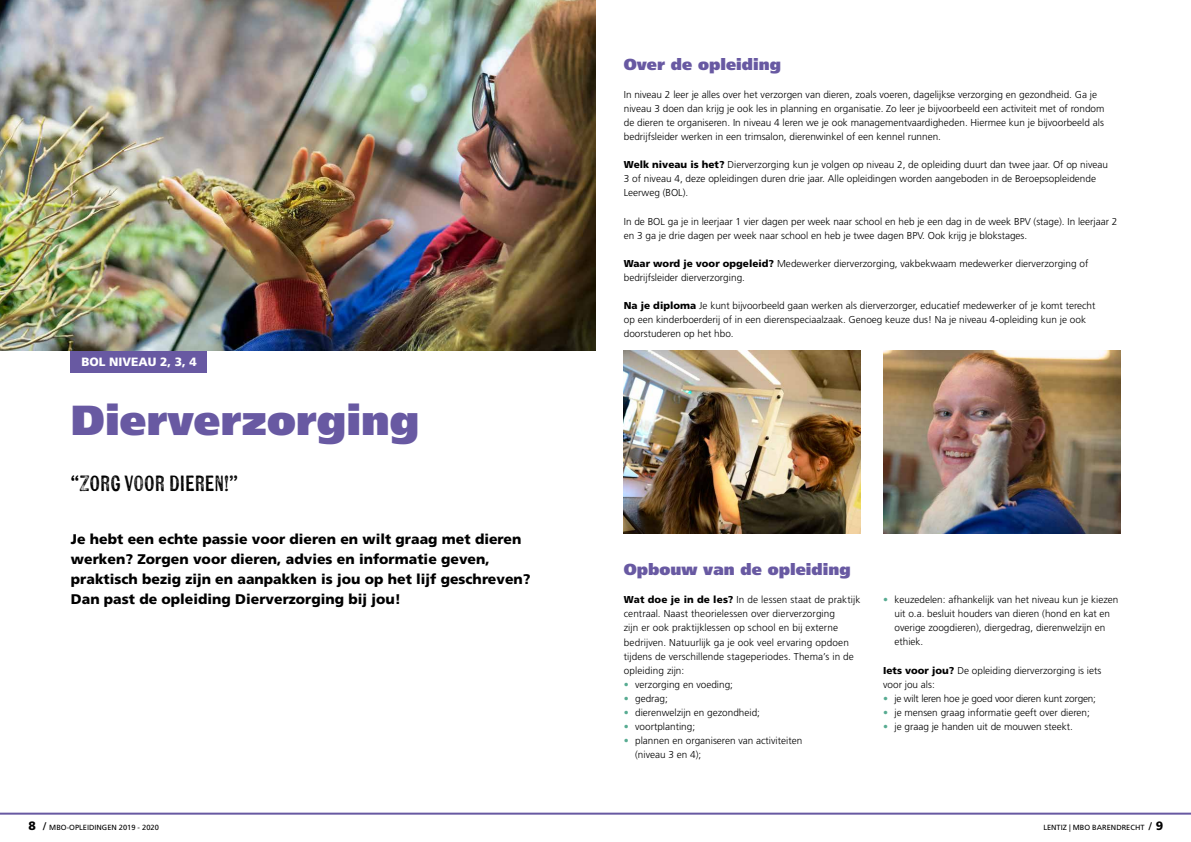
<style>
.page{position:relative;width:1191px;height:842px;background:#fff}
.page>*{position:absolute;margin:0;border:0;box-sizing:border-box;transform-origin:0 0}
.t1{font:900 42px "Frutiger LT Std";color:#6859a2}
.t2{font:22px "Kiln Sans";color:#000}
.t3{font:900 16px "Frutiger LT Std";color:#6859a2}
.t4{font:900 14px/20px "Frutiger LT Std";color:#000}
.t5{font:900 12px "Frutiger LT Std";color:#fff}
.t6{font:300 10px/14px "Frutiger LT Std";color:#000}
.t7{font:300 10px "Frutiger LT Std";letter-spacing:-.02em;color:#000}
.t8{font:7.5px "Frutiger LT Std";color:#000}
.s1{font-weight:900}
.s2{color:#57ab91}
.s3{font-weight:900;font-size:12.1px}
.s4{font-size:11px}
</style>
<div class="page">
<hr style="left:0;top:813px;width:1191px;height:2px;background:#6859a2">
<img style="left:0;top:0;width:595px;height:351px">
<div style="left:71px;top:351px;width:136px;height:22px;background:#6859a2"></div>
<img style="left:624px;top:351px;width:236px;height:182px">
<img style="left:883px;top:351px;width:237px;height:182px">
<p class="t5" style="left:81px;top:355px;width:117px">BOL NIVEAU 2, 3, 4</p>
<h1 class="t1" style="left:71px;top:395px;width:350px">Dierverzorging</h1>
<h2 class="t2" style="left:71px;top:469px;width:168px">“ZORG VOOR DIEREN!”</h2>
<h3 class="t4" style="left:71px;top:529px;width:461px">Je hebt een echte passie voor dieren en wilt graag met dieren werken? Zorgen voor dieren, advies en informatie geven, praktisch bezig zijn en aanpakken is jou op het lijf geschreven?<br>Dan past de opleiding Dierverzorging bij jou!</h3>
<h3 class="t3" style="left:624px;top:55px;width:159px">Over de opleiding</h3>
<p class="t6" style="left:624px;top:88px;width:482px">In niveau 2 leer je alles over het verzorgen van dieren, zoals voeren, dagelijkse verzorging en gezondheid. Ga je niveau 3 doen dan krijg je ook les in planning en organisatie. Zo leer je bijvoorbeeld een activiteit met of rondom de dieren te organiseren. In niveau 4 leren we je ook managementvaardigheden. Hiermee kun je bijvoorbeeld als bedrijfsleider werken in een trimsalon, dierenwinkel of een kennel runnen.</p>
<p class="t6" style="left:624px;top:158px;width:486px"><span class="s1">Welk niveau is het?</span> Dierverzorging kun je volgen op niveau 2, de opleiding duurt dan twee jaar. Of op niveau<br>3 of niveau 4, deze opleidingen duren drie jaar. Alle opleidingen worden aangeboden in de Beroepsopleidende<br>Leerweg (BOL).</p>
<p class="t6" style="left:624px;top:214px;width:495px">In de BOL ga je in leerjaar 1 vier dagen per week naar school en heb je een dag in de week BPV (stage). In leerjaar 2 en 3 ga je drie dagen per week naar school en heb je twee dagen BPV. Ook krijg je blokstages.</p>
<p class="t6" style="left:624px;top:256px;width:466px"><span class="s1">Waar word je voor opgeleid?</span> Medewerker dierverzorging, vakbekwaam medewerker dierverzorging of bedrijfsleider dierverzorging.</p>
<p class="t6" style="left:624px;top:298px;width:473px"><span class="s1">Na je diploma</span> Je kunt bijvoorbeeld gaan werken als dierverzorger, educatief medewerker of je komt terecht op een kinderboerderij of in een dierenspeciaalzaak. Genoeg keuze dus! Na je niveau 4-opleiding kun je ook doorstuderen op het hbo.</p>
<h3 class="t3" style="left:624px;top:560px;width:228px">Opbouw van de opleiding</h3>
<p class="t6" style="left:624px;top:593px;width:238px"><span class="s1">Wat doe je in de les?</span> In de lessen staat de praktijk centraal. Naast theorielessen over dierverzorging<br>zijn er ook praktijklessen op school en bij externe bedrijven. Natuurlijk ga je ook veel ervaring opdoen tijdens de verschillende stageperiodes. Thema’s in de opleiding zijn:</p>
<p class="t6" style="left:624px;top:677px;width:111px"><span class="s2">•</span> verzorging en voeding;</p>
<p class="t6" style="left:624px;top:691px;width:46px"><span class="s2">•</span> gedrag;</p>
<p class="t6" style="left:624px;top:705px;width:138px"><span class="s2">•</span> dierenwelzijn en gezondheid;</p>
<p class="t6" style="left:624px;top:719px;width:73px"><span class="s2">•</span> voortplanting;</p>
<p class="t6" style="left:635px;top:733px;width:169px;text-indent:-11px"><span class="s2">•</span> plannen en organiseren van activiteiten (niveau 3 en 4);</p>
<p class="t6" style="left:894px;top:593px;width:225px;text-indent:-11px"><span class="s2">•</span> keuzedelen: afhankelijk van het niveau kun je kiezen uit o.a. besluit houders van dieren (hond en kat en overige zoogdieren), diergedrag, dierenwelzijn en ethiek.</p>
<p class="t6" style="left:883px;top:663px;width:220px"><span class="s1">Iets voor jou?</span> De opleiding dierverzorging is iets voor jou als:</p>
<p class="t7" style="left:883px;top:692px;width:214px"><span class="s2">•</span> je wilt leren hoe je goed voor dieren kunt zorgen;</p>
<p class="t6" style="left:883px;top:705px;width:208px"><span class="s2">•</span> je mensen graag informatie geeft over dieren;</p>
<p class="t6" style="left:883px;top:719px;width:191px"><span class="s2">•</span> je graag je handen uit de mouwen steekt.</p>
<p class="t8" style="left:28px;top:823px;width:132px"><span class="s3">8</span> <span class="s4">/</span> MBO-OPLEIDINGEN 2019 - 2020</p>
<p class="t8" style="left:1043px;top:823px;width:121px">LENTIZ | MBO BARENDRECHT <span class="s4">/</span> <span class="s3">9</span></p>
</div>
